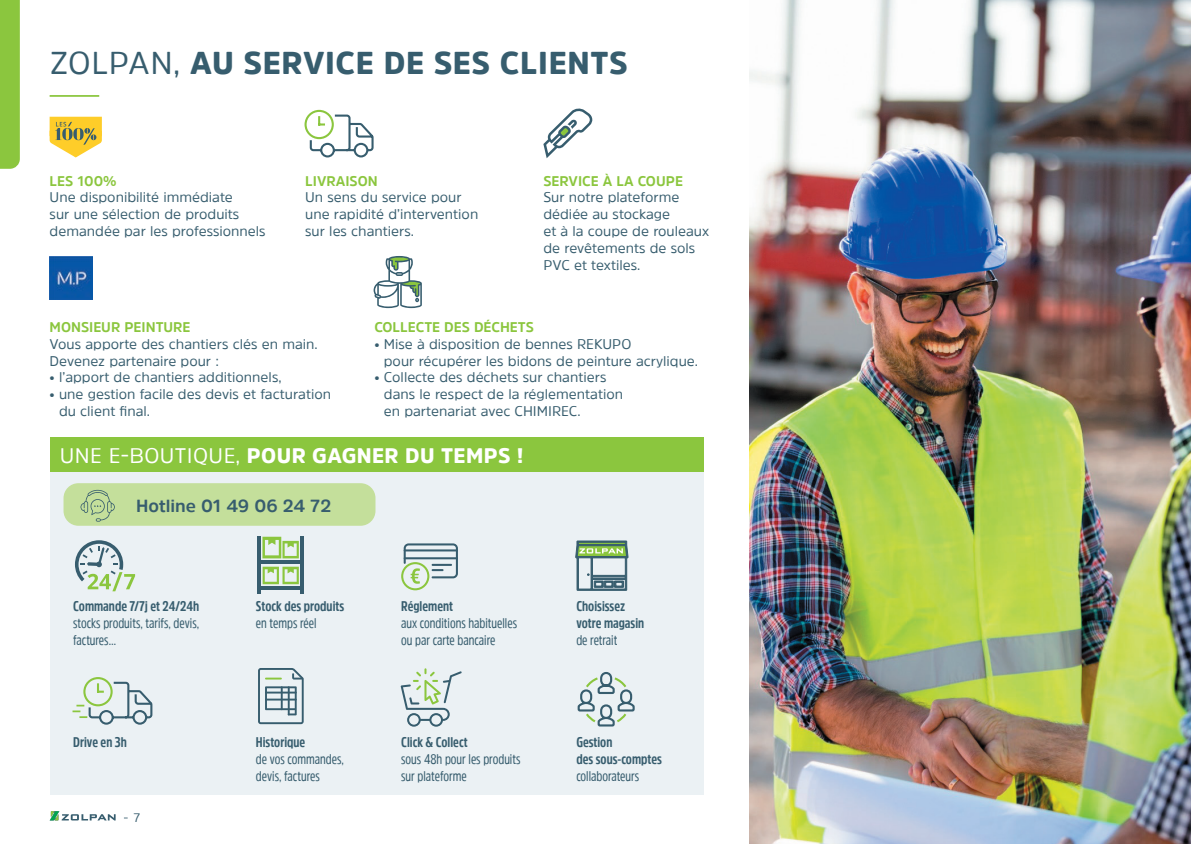
<style>
.page{position:relative;width:1191px;height:844px;background:#fff}
.page>*{position:absolute;margin:0;border:0;box-sizing:border-box;transform-origin:0 0}
.t1{font:900 31.5px "Amsi Pro";letter-spacing:.02em;color:#375d6e}
.t2{font:900 21px "Amsi Pro";letter-spacing:.02em;color:#fff}
.t3{font:700 17.5px "Amsi Pro";color:#375d6e}
.t4{font:14px/16.8px "Amsi Pro";color:#375d6e}
.t5{font:14px/16.8px "Amsi Pro Cond";color:#375d6e}
.t6{font:700 14px/16.8px "Amsi Pro Cond";color:#375d6e}
.t7{font:700 14px "Amsi Pro";color:#8bc63e}
.t8{font:12.25px "Amsi Pro";color:#375d6e}
.s1{font-weight:400}
</style>
<div class="page">
<svg style="left:50px;top:811px;width:66px;height:9px"></svg>
<img style="left:749px;top:0;width:442px;height:843px">
<div style="left:50px;top:472px;width:653px;height:322px;background:#ebf1f4"></div>
<div style="left:50px;top:437px;width:653px;height:35px;background:#8bc63e"></div>
<div style="left:64px;top:483px;width:311px;height:42px;background:#c4df9b;border-radius:15px"></div>
<hr style="left:50px;top:95px;width:49px;height:2px;background:#8bc63e">
<svg style="left:50px;top:117px;width:52px;height:40px"></svg>
<svg style="left:543px;top:108px;width:49px;height:50px"></svg>
<img style="left:50px;top:257px;width:42px;height:42px">
<svg style="left:75px;top:540px;width:60px;height:51px"></svg>
<svg style="left:401px;top:543px;width:57px;height:47px"></svg>
<svg style="left:575px;top:540px;width:53px;height:50px"></svg>
<svg style="left:304px;top:109px;width:70px;height:49px"></svg>
<svg style="left:258px;top:668px;width:46px;height:56px"></svg>
<svg style="left:401px;top:668px;width:61px;height:58px"></svg>
<svg style="left:577px;top:672px;width:58px;height:55px"></svg>
<div style="left:0;top:0;width:20px;height:169px;background:#8bc63e"></div>
<svg style="left:80px;top:489px;width:35px;height:32px"></svg>
<hr style="left:257px;top:536px;width:3px;height:57px;background:#375d6e">
<hr style="left:300px;top:536px;width:4px;height:57px;background:#375d6e">
<hr style="left:258px;top:560px;width:45px;height:4px;background:#375d6e">
<svg style="left:260px;top:585px;width:40px;height:4px"></svg>
<svg style="left:262px;top:536px;width:37px;height:22px"></svg>
<svg style="left:263px;top:566px;width:36px;height:18px"></svg>
<svg style="left:73px;top:677px;width:80px;height:48px"></svg>
<svg style="left:373px;top:256px;width:49px;height:52px"></svg>
<h1 class="t1" style="left:50px;top:41px;width:579px"><span class="s1">ZOLPAN,</span> AU SERVICE DE SES CLIENTS</h1>
<p class="t7" style="left:50px;top:171px;width:69px">LES 100%</p>
<p class="t4" style="left:50px;top:189px;width:218px">Une disponibilité immédiate<br>sur une sélection de produits demandée par les professionnels</p>
<p class="t7" style="left:305px;top:171px;width:74px">LIVRAISON</p>
<p class="t4" style="left:305px;top:189px;width:175px">Un sens du service pour une rapidité d’intervention sur les chantiers.</p>
<p class="t7" style="left:543px;top:171px;width:141px">SERVICE À LA COUPE</p>
<p class="t4" style="left:543px;top:189px;width:167px">Sur notre plateforme dédiée au stockage<br>et à la coupe de rouleaux de revêtements de sols<br>PVC et textiles.</p>
<p class="t7" style="left:50px;top:317px;width:142px">MONSIEUR PEINTURE</p>
<p class="t4" style="left:50px;top:335px;width:270px">Vous apporte des chantiers clés en main.<br>Devenez partenaire pour :</p>
<p class="t4" style="left:50px;top:369px;width:233px">• l’apport de chantiers additionnels,</p>
<p class="t4" style="left:59px;top:385px;width:274px;text-indent:-9px">• une gestion facile des devis et facturation du client final.</p>
<p class="t7" style="left:374px;top:317px;width:161px">COLLECTE DES DÉCHETS</p>
<p class="t4" style="left:384px;top:335px;width:316px;text-indent:-9px">• Mise à disposition de bennes REKUPO<br>pour récupérer les bidons de peinture acrylique.</p>
<p class="t4" style="left:384px;top:369px;width:241px;text-indent:-9px">• Collecte des déchets sur chantiers dans le respect de la réglementation en partenariat avec CHIMIREC.</p>
<h2 class="t2" style="left:60px;top:441px;width:465px"><span class="s1">UNE E-BOUTIQUE,</span> POUR GAGNER DU TEMPS !</h2>
<p class="t3" style="left:136px;top:493px;width:197px">Hotline 01 49 06 24 72</p>
<p class="t6" style="left:73px;top:597px;width:127px">Commande 7/7j et 24/24h</p>
<p class="t5" style="left:73px;top:614px;width:128px">stocks produits, tarifs, devis, factures…</p>
<p class="t6" style="left:256px;top:597px;width:90px">Stock des produits</p>
<p class="t5" style="left:256px;top:614px;width:62px">en temps réel</p>
<p class="t6" style="left:73px;top:733px;width:55px">Drive en 3h</p>
<p class="t6" style="left:256px;top:733px;width:51px">Historique</p>
<p class="t5" style="left:256px;top:750px;width:90px">de vos commandes, devis, factures</p>
<p class="t8" style="left:133px;top:809px;width:8px">7</p>
<p class="t6" style="left:401px;top:597px;width:53px">Réglement</p>
<p class="t5" style="left:401px;top:614px;width:117px">aux conditions habituelles ou par carte bancaire</p>
<p class="t6" style="left:401px;top:733px;width:68px">Click &amp; Collect</p>
<p class="t5" style="left:401px;top:750px;width:121px">sous 48h pour les produits sur plateforme</p>
<p class="t6" style="left:576px;top:597px;width:69px">Choisissez votre magasin</p>
<p class="t5" style="left:576px;top:630px;width:42px">de retrait</p>
<p class="t6" style="left:576px;top:733px;width:87px">Gestion<br>des sous-comptes</p>
<p class="t5" style="left:576px;top:766px;width:64px">collaborateurs</p>
</div>
